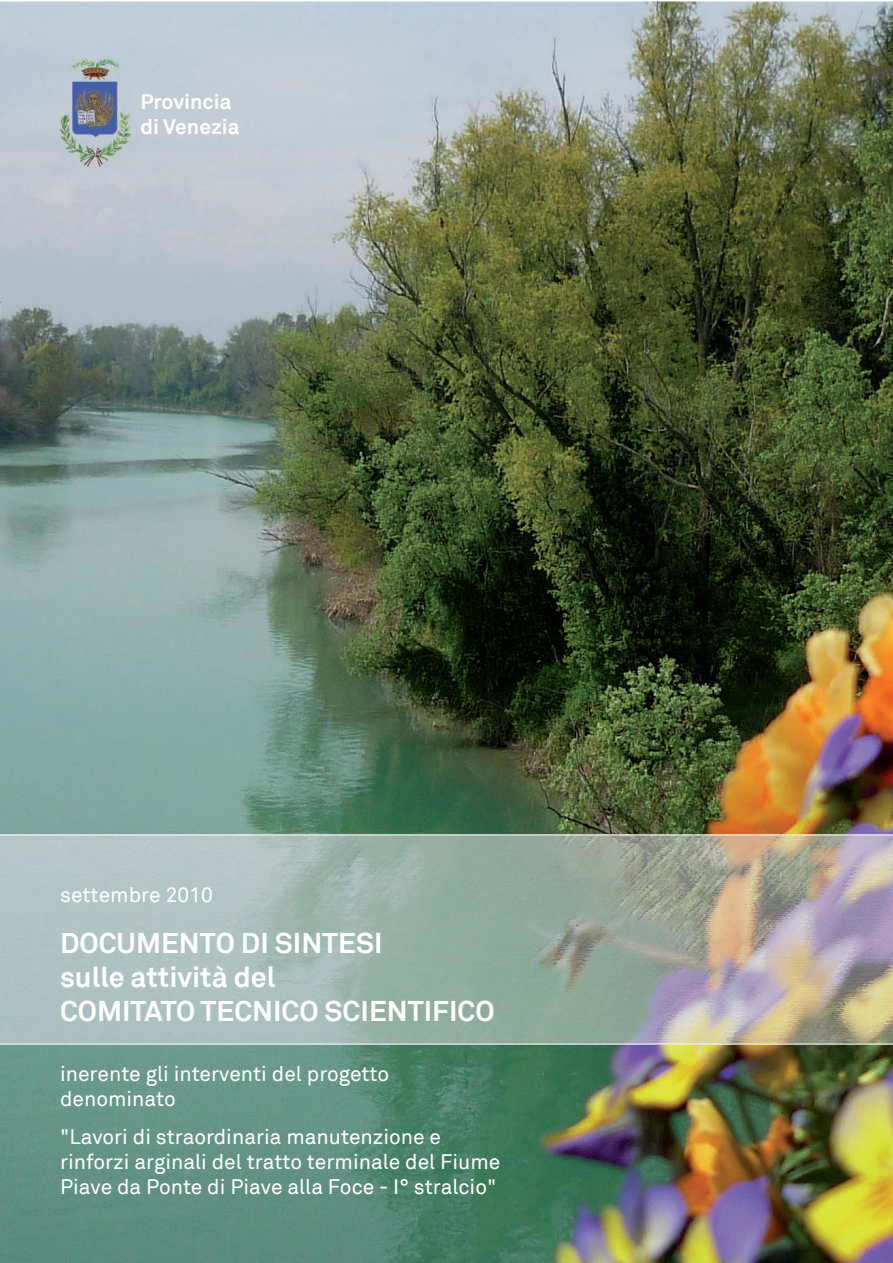
<style>
.page{position:relative;width:893px;height:1263px;background:#fff}
.page>*{position:absolute;margin:0;border:0;box-sizing:border-box;transform-origin:0 0}
.t1{font:700 28.5px/34.2px "Akkurat";color:#fff}
.t2{font:21px/25.2px "Akkurat";color:#fff}
.t3{font:700 21px/25.2px "Akkurat";color:#fff}
</style>
<div class="page">
<img style="left:0;top:2px;width:893px;height:1261px">
<img style="left:0;top:834px;width:893px;height:211px">
<img style="left:0;top:835px;width:893px;height:1px">
<img style="left:0;top:1043px;width:893px;height:1px">
<img style="left:60px;top:58px;width:71px;height:110px">
<p class="t3" style="left:140px;top:89px;width:100px">Provincia di Venezia</p>
<p class="t2" style="left:60px;top:883px;width:154px">settembre 2010</p>
<h1 class="t1" style="left:60px;top:926px;width:436px">DOCUMENTO DI SINTESI<br>sulle attività del<br>COMITATO TECNICO SCIENTIFICO</h1>
<p class="t2" style="left:60px;top:1061px;width:331px">inerente gli interventi del progetto denominato</p>
<p class="t2" style="left:60px;top:1124px;width:442px">"Lavori di straordinaria manutenzione e rinforzi arginali del tratto terminale del Fiume<br>Piave da Ponte di Piave alla Foce - I° stralcio"</p>
</div>
